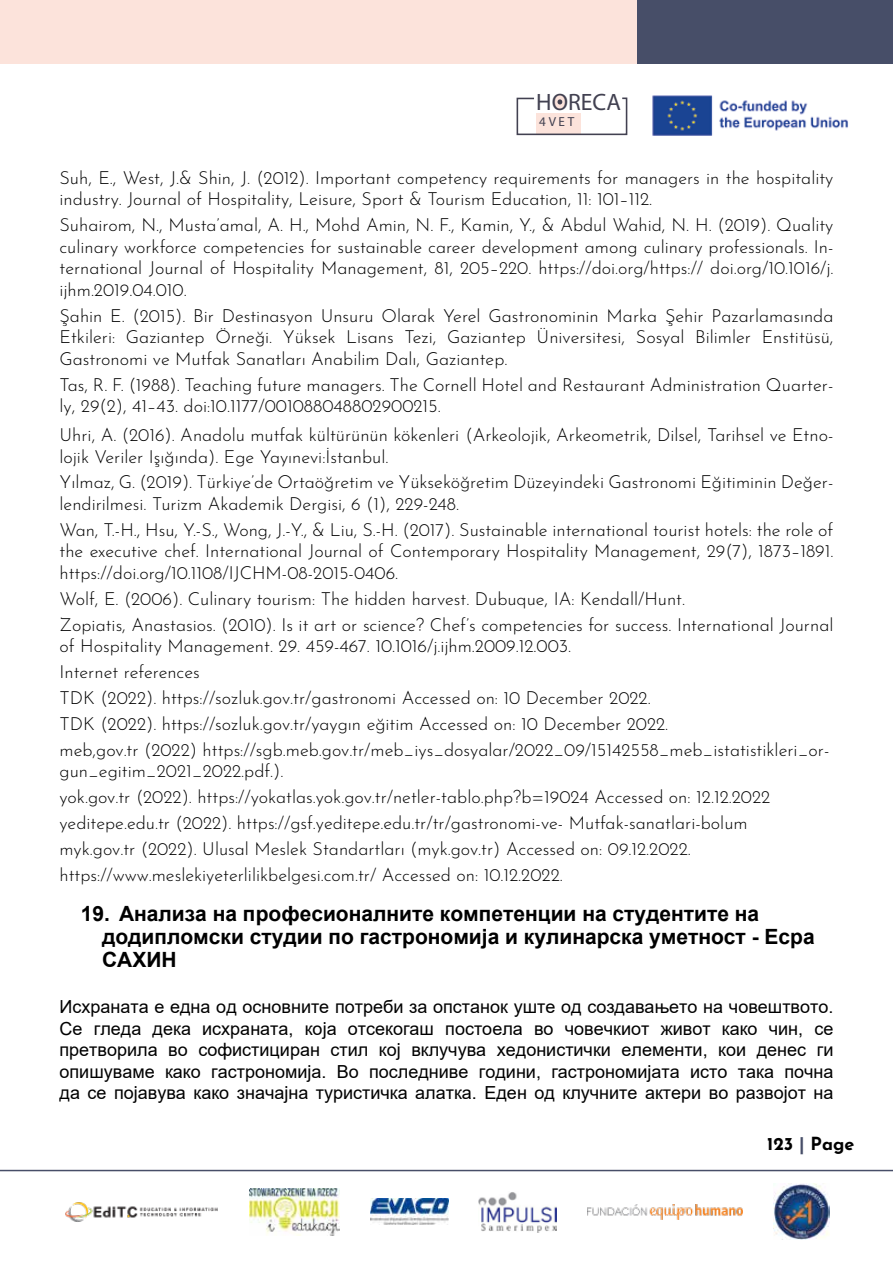
<style>
.page{position:relative;width:893px;height:1263px;background:#fff}
.page>*{position:absolute;margin:0;border:0;box-sizing:border-box;transform-origin:0 0}
.t1{font:600 23.7px "Josefin Sans";color:#424151}
.t2{font:700 21px/22.6px "Arial";color:#000}
.t3{font:300 18px/21.6px "Josefin Sans";color:#000}
.t4{font:18px/21.6px "Arial";color:#000;text-align:justify}
.t5{font:700 18px "Josefin Sans";color:#000}
.t6{font:300 13.2px "Josefin Sans";color:#424151}
.s1{color:#474e68}
</style>
<div class="page">
<div style="left:0;top:0;width:893px;height:64px;background:#fce3db"></div>
<div style="left:638px;top:0;width:255px;height:64px;background:#474e68"></div>
<div style="left:553px;top:95px;width:14px;height:14px;background:#fce3db;border-radius:50%"></div>
<svg style="left:516px;top:97px;width:112px;height:39px"></svg>
<img style="left:652px;top:95px;width:196px;height:41px">
<img style="left:65px;top:1202px;width:153px;height:20px">
<img style="left:587px;top:1204px;width:155px;height:15px">
<img style="left:479px;top:1192px;width:77px;height:40px">
<img style="left:370px;top:1199px;width:78px;height:26px">
<img style="left:250px;top:1188px;width:90px;height:47px">
<img style="left:773px;top:1184px;width:56px;height:56px">
<hr style="left:0;top:1170px;width:893px;height:1px;background:#474e68">
<h1 class="t1" style="left:536px;top:87px;width:86px">HORECA</h1>
<p class="t6" style="left:539px;top:113px;width:37px">4VET</p>
<p class="t3" style="left:60px;top:165px;width:775px">Suh, E., West, J.&amp; Shin, J. (2012). Important competency requirements for managers in the hospitality industry. Journal of Hospitality, Leisure, Sport &amp; Tourism Education, 11: 101–112.</p>
<p class="t3" style="left:60px;top:212px;width:775px;text-align:justify">Suhairom, N., Musta’amal, A. H., Mohd Amin, N. F., Kamin, Y., &amp; Abdul Wahid, N. H. (2019). Quality culinary workforce competencies for sustainable career development among culinary professionals. In&shy;ternational Journal of Hospitality Management, 81, 205–220. https://doi.org/https:// doi.org/10.1016/j. ijhm.2019.04.010.</p>
<p class="t3" style="left:60px;top:303px;width:775px;text-align:justify">Şahin E. (2015). Bir Destinasyon Unsuru Olarak Yerel Gastronominin Marka Şehir Pazarlamasında Etkileri: Gaziantep Örneği. Yüksek Lisans Tezi, Gaziantep Üniversitesi, Sosyal Bilimler Enstitüsü, Gastronomi ve Mutfak Sanatları Anabilim Dalı, Gaziantep.</p>
<p class="t3" style="left:60px;top:372px;width:775px">Tas, R. F. (1988). Teaching future managers. The Cornell Hotel and Restaurant Administration Quarter&shy;ly, 29(2), 41–43. doi:10.1177/001088048802900215.</p>
<p class="t3" style="left:60px;top:422px;width:775px">Uhri, A. (2016). Anadolu mutfak kültürünün kökenleri (Arkeolojik, Arkeometrik, Dilsel, Tarihsel ve Etno&shy;lojik Veriler Işığında). Ege Yayınevi:İstanbul.</p>
<p class="t3" style="left:60px;top:470px;width:775px">Yılmaz, G. (2019). Türkiye’de Ortaöğretim ve Yükseköğretim Düzeyindeki Gastronomi Eğitiminin Değer&shy;lendirilmesi. Turizm Akademik Dergisi, 6 (1), 229-248.</p>
<p class="t3" style="left:60px;top:517px;width:775px;text-align:justify">Wan, T.-H., Hsu, Y.-S., Wong, J.-Y., &amp; Liu, S.-H. (2017). Sustainable international tourist hotels: the role of the executive chef. International Journal of Contemporary Hospitality Management, 29(7), 1873–1891. https://doi.org/10.1108/IJCHM-08-2015-0406.</p>
<p class="t3" style="left:60px;top:584px;width:775px;line-height:25.8px">Wolf, E. (2006). Culinary tourism: The hidden harvest. Dubuque, IA: Kendall/Hunt.<br>Zopiatis, Anastasios. (2010). Is it art or science? Chef’s competencies for success. International Journal</p>
<p class="t3" style="left:60px;top:632px;width:771px;line-height:25.8px">of Hospitality Management. 29. 459-467. 10.1016/j.ijhm.2009.12.003.<br>Internet references<br>TDK (2022). https://sozluk.gov.tr/gastronomi Accessed on: 10 December 2022.<br>TDK (2022). https://sozluk.gov.tr/yaygın eğitim Accessed on: 10 December 2022.<br>meb,gov.tr (2022) https://sgb.meb.gov.tr/meb_iys_dosyalar/2022_09/15142558_meb_istatistikleri_or-</p>
<p class="t3" style="left:60px;top:757px;width:712px;line-height:25.8px">gun_egitim_2021_2022.pdf.).<br>yok.gov.tr (2022). https://yokatlas.yok.gov.tr/netler-tablo.php?b=19024 Accessed on: 12.12.2022 yeditepe.edu.tr (2022). https://gsf.yeditepe.edu.tr/tr/gastronomi-ve- Mutfak-sanatlari-bolum myk.gov.tr (2022). Ulusal Meslek Standartları (myk.gov.tr) Accessed on: 09.12.2022. https://www.meslekiyeterlilikbelgesi.com.tr/ Accessed on: 10.12.2022.</p>
<p class="t2" style="left:102px;top:903px;width:714px;text-indent:-21px">19. Анализа на професионалните компетенции на студентите на додипломски студии по гастрономија и кулинарска уметност - Есра<br>САХИН</p>
<p class="t4" style="left:60px;top:996px;width:775px">Исхраната е една од основните потреби за опстанок уште од создавањето на човештвото.<br>Се гледа дека исхраната, која отсекогаш постоела во човечкиот живот како чин, се претворила во софистициран стил кој вклучува хедонистички елементи, кои денес ги опишуваме како гастрономија. Во последниве години, гастрономијата исто така почна да се појавува како значајна туристичка алатка. Еден од клучните актери во развојот на</p>
<p class="t5" style="left:767px;top:1130px;width:89px">123 <span class="s1">|</span> Page</p>
</div>
